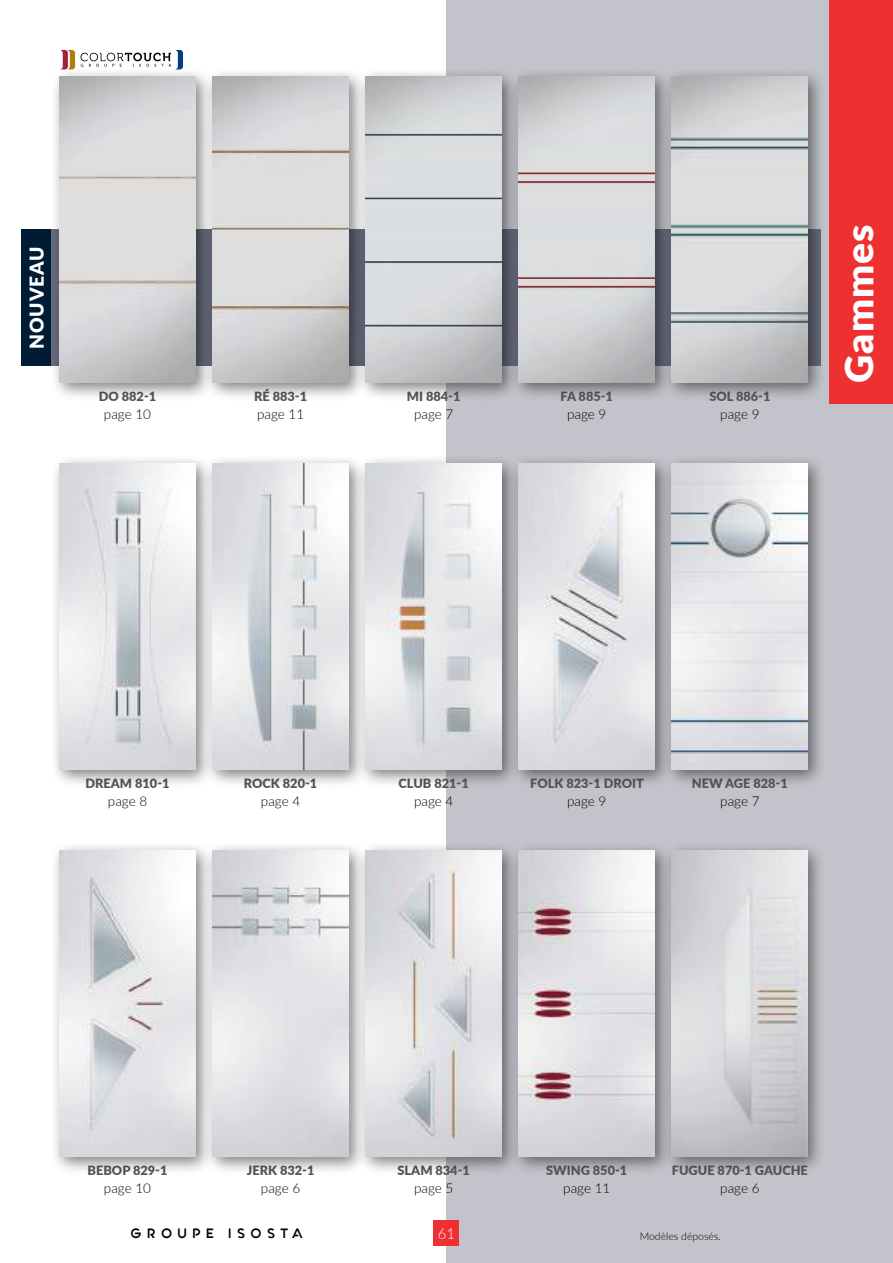
<style>
.page{position:relative;width:893px;height:1263px;background:#fff}
.page>*{position:absolute;margin:0;border:0;box-sizing:border-box;transform-origin:0 0}
.t1{font:900 39px "Lato";letter-spacing:.025em;color:#fff}
.t2{font:900 19.2px "Lato";letter-spacing:.05em;color:#fff}
.t3{font:300 15px "Lato";color:#fff}
.t4{font:300 13.5px "Lato";color:#000}
.t5{font:700 13.5px "Quantify";letter-spacing:.45em;color:#000}
.t6{font:900 12.75px "Lato";color:#57585b}
.t7{font:300 10.5px "Lato";color:#000}
</style>
<div class="page">
<div style="left:446px;top:0;width:447px;height:1263px;background:#c3c3cb"></div>
<div style="left:434px;top:1220px;width:25px;height:26px;background:#ee3031"></div>
<div style="left:21px;top:230px;width:30px;height:136px;background:#001c34"></div>
<div style="left:829px;top:0;width:64px;height:404px;background:#ee3031"></div>
<div style="left:50px;top:454px;width:164px;height:334px;background:#000;opacity:.5"></div>
<img style="left:60px;top:463px;width:136px;height:307px">
<div style="left:509px;top:454px;width:165px;height:334px;background:#000;opacity:.5"></div>
<img style="left:521px;top:463px;width:134px;height:307px">
<div style="left:356px;top:454px;width:165px;height:334px;background:#000;opacity:.5"></div>
<img style="left:367px;top:463px;width:135px;height:307px">
<div style="left:203px;top:454px;width:164px;height:334px;background:#000;opacity:.5"></div>
<img style="left:213px;top:463px;width:136px;height:307px">
<div style="left:356px;top:841px;width:165px;height:334px;background:#000;opacity:.5"></div>
<img style="left:367px;top:850px;width:135px;height:307px">
<div style="left:203px;top:841px;width:164px;height:334px;background:#000;opacity:.5"></div>
<img style="left:214px;top:850px;width:135px;height:307px">
<div style="left:662px;top:454px;width:165px;height:334px;background:#000;opacity:.5"></div>
<img style="left:672px;top:463px;width:136px;height:307px">
<div style="left:50px;top:841px;width:164px;height:334px;background:#000;opacity:.5"></div>
<img style="left:60px;top:850px;width:136px;height:307px">
<div style="left:509px;top:841px;width:165px;height:334px;background:#000;opacity:.5"></div>
<img style="left:519px;top:850px;width:136px;height:307px">
<svg style="left:60px;top:50px;width:15px;height:17px"></svg>
<svg style="left:81px;top:50px;width:102px;height:17px"></svg>
<div style="left:662px;top:841px;width:164px;height:334px;background:#000;opacity:.5"></div>
<img style="left:672px;top:850px;width:135px;height:307px">
<div style="left:203px;top:67px;width:164px;height:335px;background:#000;opacity:.5"></div>
<img style="left:214px;top:77px;width:135px;height:306px">
<div style="left:50px;top:67px;width:164px;height:335px;background:#000;opacity:.5"></div>
<img style="left:60px;top:77px;width:136px;height:306px">
<div style="left:356px;top:67px;width:165px;height:335px;background:#000;opacity:.5"></div>
<img style="left:366px;top:77px;width:136px;height:306px">
<div style="left:509px;top:67px;width:165px;height:335px;background:#000;opacity:.5"></div>
<img style="left:519px;top:77px;width:136px;height:306px">
<div style="left:662px;top:67px;width:165px;height:335px;background:#000;opacity:.5"></div>
<img style="left:672px;top:77px;width:136px;height:306px">
<h2 class="t2" style="left:22px;top:349px;width:105px;rotate:-90deg">NOUVEAU</h2>
<p class="t6" style="left:99px;top:387px;width:59px">DO 882-1</p>
<p class="t4" style="left:104px;top:405px;width:49px">page 10</p>
<p class="t6" style="left:254px;top:387px;width:55px">RÉ 883-1</p>
<p class="t4" style="left:257px;top:405px;width:49px">page 11</p>
<p class="t6" style="left:407px;top:387px;width:55px">MI 884-1</p>
<p class="t4" style="left:414px;top:405px;width:41px">page 7</p>
<p class="t6" style="left:561px;top:387px;width:54px">FA 885-1</p>
<p class="t4" style="left:567px;top:405px;width:41px">page 9</p>
<p class="t6" style="left:709px;top:387px;width:63px">SOL 886-1</p>
<p class="t4" style="left:720px;top:405px;width:41px">page 9</p>
<h1 class="t1" style="left:830px;top:383px;width:159px;rotate:-90deg">GAMMES</h1>
<p class="t6" style="left:86px;top:774px;width:20px">DREAM</p>
<p class="t6" style="left:135px;top:774px;width:36px">810-1</p>
<p class="t4" style="left:108px;top:792px;width:41px">page 8</p>
<p class="t6" style="left:244px;top:774px;width:10px">ROCK</p>
<p class="t6" style="left:283px;top:774px;width:36px">820-1</p>
<p class="t4" style="left:261px;top:792px;width:41px">page 4</p>
<p class="t6" style="left:399px;top:774px;width:72px">CLUB 821-1</p>
<p class="t4" style="left:414px;top:792px;width:41px">page 4</p>
<p class="t6" style="left:530px;top:774px;width:83px">FOLK 823-1 DROIT</p>
<p class="t4" style="left:567px;top:792px;width:41px">page 9</p>
<p class="t6" style="left:692px;top:774px;width:97px">NEW AGE 828-1</p>
<p class="t4" style="left:720px;top:792px;width:41px">page 7</p>
<p class="t6" style="left:88px;top:1161px;width:10px">BEBOP</p>
<p class="t6" style="left:133px;top:1161px;width:36px">829-1</p>
<p class="t4" style="left:104px;top:1179px;width:49px">page 10</p>
<p class="t6" style="left:247px;top:1161px;width:15px">JERK</p>
<p class="t6" style="left:280px;top:1161px;width:36px">832-1</p>
<p class="t4" style="left:261px;top:1179px;width:41px">page 6</p>
<p class="t6" style="left:397px;top:1161px;width:10px">SLAM</p>
<p class="t6" style="left:435px;top:1161px;width:36px">834-1</p>
<p class="t4" style="left:414px;top:1179px;width:41px">page 5</p>
<p class="t6" style="left:546px;top:1161px;width:83px">SWING 850-1</p>
<p class="t4" style="left:563px;top:1179px;width:49px">page 11</p>
<p class="t6" style="left:672px;top:1161px;width:17px">FUGUE</p>
<p class="t6" style="left:718px;top:1161px;width:92px">870-1 GAUCHE</p>
<p class="t4" style="left:720px;top:1179px;width:41px">page 6</p>
<p class="t5" style="left:131px;top:1226px;width:173px">GROUPE ISOSTA</p>
<p class="t3" style="left:438px;top:1223px;width:19px">61</p>
<p class="t7" style="left:629px;top:1228px;width:83px">Modèles déposé .</p>
<p class="t7" style="left:640px;top:1228px;width:83px">Modèles déposés.</p>
</div>
